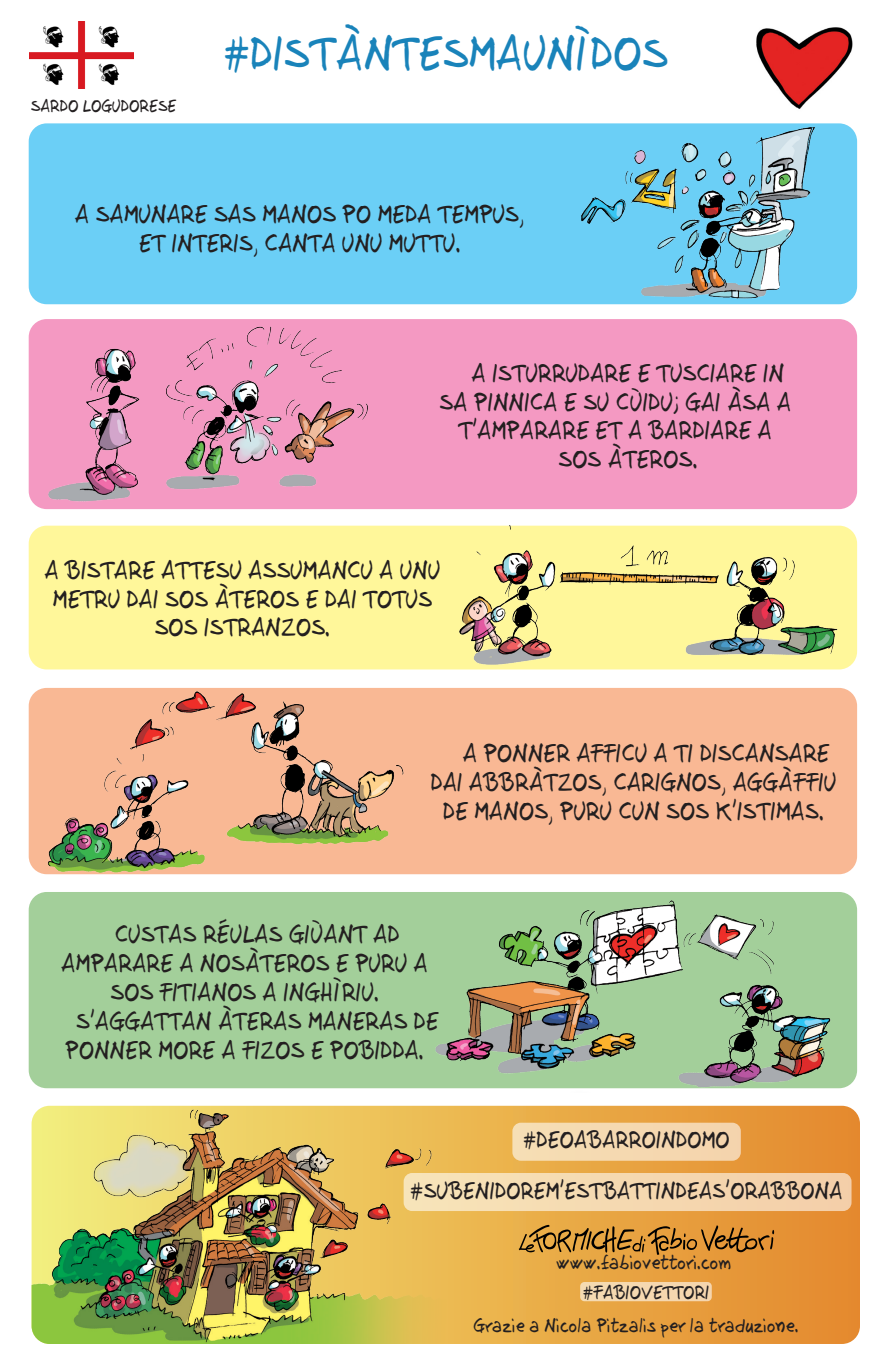
<style>
.page{position:relative;width:893px;height:1361px;background:#fff}
.page>*{position:absolute;margin:0;border:0;box-sizing:border-box;transform-origin:0 0}
.t1{font:45px "Fabio Vettori";color:#1983ba}
.t2{font:24px/28.8px "Fabio Vettori";color:#231f20;text-align:center}
.t3{font:22.5px "Fabio Vettori";color:#231f20}
.t4{font:18.15px "Fabio Vettori";color:#231f20}
.t5{font:18px "Fabio Vettori";color:#231f20}
.t6{font:16.5px "Fabio Vettori";color:#231f20}
</style>
<div class="page">
<img style="left:756px;top:27px;width:97px;height:59px">
<div style="left:29px;top:123px;width:828px;height:181px;background:#6bcff6;border-radius:18px"></div>
<div style="left:29px;top:319px;width:828px;height:190px;background:#f499c2;border-radius:18px"></div>
<div style="left:29px;top:526px;width:828px;height:143px;background:#fff79a;border-radius:18px"></div>
<div style="left:29px;top:688px;width:828px;height:186px;background:#f9b894;border-radius:18px"></div>
<div style="left:29px;top:892px;width:828px;height:196px;background:#a3cf9a;border-radius:18px"></div>
<svg style="left:32px;top:1105px;width:828px;height:239px;background:#e7a040"></svg>
<img style="left:32px;top:1105px;width:418px;height:239px">
<img style="left:406px;top:502px;width:452px;height:168px">
<img style="left:547px;top:86px;width:311px;height:235px">
<img style="left:36px;top:319px;width:342px;height:191px">
<img style="left:29px;top:668px;width:385px;height:207px">
<img style="left:424px;top:892px;width:418px;height:197px">
<img style="left:30px;top:22px;width:104px;height:66px">
<svg style="left:519px;top:1224px;width:255px;height:31px;background:#b77f32"></svg>
<div style="left:580px;top:1282px;width:132px;height:19px;background:#f5d8b0;border-radius:4px"></div>
<div style="left:512px;top:1122px;width:229px;height:38px;background:#f5d9b0;border-radius:9px"></div>
<div style="left:404px;top:1173px;width:447px;height:38px;background:#f5d9b0;border-radius:9px"></div>
<p class="t6" style="left:31px;top:96px;width:147px">SARDO LOGUDORESE</p>
<p class="t1" style="left:224px;top:28px;width:446px">#DISTÀNTESMAUNÌDOS</p>
<p class="t2" style="left:76px;top:200px;width:451px">A SAMUNARE SAS MANOS PO MEDA TEMPUS,</p>
<p class="t2" style="left:139px;top:229px;width:323px">ET INTERIS, CANTA UNU MUTTU.</p>
<p class="t2" style="left:472px;top:359px;width:314px">A ISTURRUDARE E TUSCIARE IN</p>
<p class="t2" style="left:440px;top:388px;width:353px">SA PINNICA E SU CÙIDU; GAI ÀSA A</p>
<p class="t2" style="left:459px;top:417px;width:315px">T’AMPARARE ET A BARDIARE A</p>
<p class="t2" style="left:559px;top:445px;width:141px">SOS ÀTEROS.</p>
<p class="t2" style="left:45px;top:556px;width:397px">A BISTARE ATTESU ASSUMANCU A UNU<br>METRU DAI SOS ÀTEROS E DAI TOTUS<br>SOS ISTRANZOS.</p>
<p class="t2" style="left:463px;top:739px;width:368px">A PONNER AFFICU A TI DISCANSARE</p>
<p class="t2" style="left:431px;top:768px;width:407px">DAI ABBRÀTZOS, CARIGNOS, AGGÀFFIU</p>
<p class="t2" style="left:444px;top:797px;width:383px">DE MANOS, PURU CUN SOS K’ISTIMAS.</p>
<p class="t2" style="left:116px;top:920px;width:286px">CUSTAS RÉULAS GIÙANT AD</p>
<p class="t2" style="left:62px;top:949px;width:368px">AMPARARE A NOSÀTEROS E PURU A</p>
<p class="t2" style="left:111px;top:978px;width:270px">SOS FITIANOS A INGHÌRIU.</p>
<p class="t2" style="left:66px;top:1007px;width:375px;text-align:left;text-indent:11px">S’AGGATTAN ÀTERAS MANERAS DE<br>PONNER MORE A FIZOS E POBIDDA.</p>
<p class="t3" style="left:523px;top:1127px;width:208px">#DEOABARROINDOMO</p>
<p class="t3" style="left:410px;top:1178px;width:434px">#SUBENIDOREM’ESTBATTINDEAS’ORABBONA</p>
<p class="t4" style="left:557px;top:1252px;width:176px">www.fabiovettori.com</p>
<p class="t5" style="left:583px;top:1282px;width:128px">#FABIOVETTORI</p>
<p class="t5" style="left:474px;top:1315px;width:327px">Grazie a Nicola Pitzalis per la traduzione.</p>
</div>
